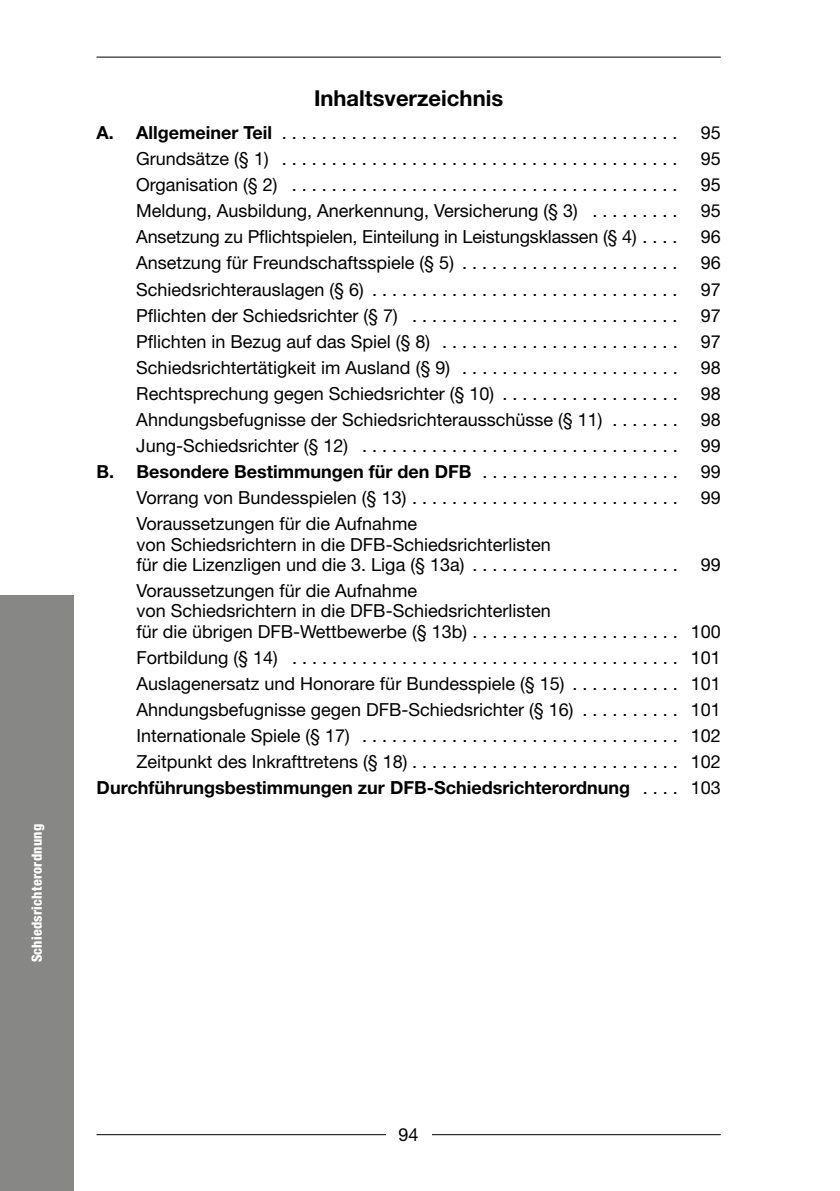
<style>
.page{position:relative;width:840px;height:1191px;background:#fff}
.page>*{position:absolute;margin:0;border:0;box-sizing:border-box;transform-origin:0 0}
.t1{font:700 22px "Helvetica Neue LT Std";color:#000}
.t2{font:18px/26px "Helvetica Neue LT Std";color:#000}
.t3{font:700 18px "Helvetica Neue LT Std";color:#000}
.t4{font:800 condensed 14px "Helvetica Neue LT Std";letter-spacing:.02em;color:#fff}
.s1{font-weight:700}
.s2{font-weight:400}
</style>
<div class="page">
<hr style="left:96px;top:57px;width:624px;height:1px;background:#000">
<hr style="left:96px;top:1134px;width:624px;height:1px;background:#000">
<div style="left:386px;top:1117px;width:45px;height:34px;background:#fff"></div>
<div style="left:0;top:595px;width:74px;height:596px;background:#878786"></div>
<p class="t4" style="left:28px;top:962px;width:140px;rotate:-90deg">Schiedsrichterordnung</p>
<p class="t1" style="left:314px;top:85px;width:191px">Inhaltsverzeichnis</p>
<p class="t2" style="left:96px;top:119px;width:582px"><span class="s1">A. Allgemeiner Teil</span> . . . . . . . . . . . . . . . . . . . . . . . . . . . . . . . . . . . . . . . .</p>
<p class="t2" style="left:700px;top:119px;width:22px">95</p>
<p class="t2" style="left:136px;top:145px;width:542px">Grundsätze (§ 1) . . . . . . . . . . . . . . . . . . . . . . . . . . . . . . . . . . . . . . . .</p>
<p class="t2" style="left:700px;top:145px;width:22px">95</p>
<p class="t2" style="left:136px;top:172px;width:542px">Organisation (§ 2) . . . . . . . . . . . . . . . . . . . . . . . . . . . . . . . . . . . . . . .</p>
<p class="t2" style="left:700px;top:172px;width:22px">95</p>
<p class="t2" style="left:136px;top:198px;width:542px">Meldung, Ausbildung, Anerkennung, Versicherung (§ 3) . . . . . . . . .</p>
<p class="t2" style="left:700px;top:198px;width:22px">95</p>
<p class="t2" style="left:136px;top:224px;width:542px">Ansetzung zu Pflichtspielen, Einteilung in Leistungsklassen (§ 4) . . . .</p>
<p class="t2" style="left:700px;top:224px;width:22px">96</p>
<p class="t2" style="left:136px;top:250px;width:542px">Ansetzung für Freundschaftsspiele (§ 5) . . . . . . . . . . . . . . . . . . . . . .</p>
<p class="t2" style="left:700px;top:250px;width:22px">96</p>
<p class="t2" style="left:136px;top:276px;width:542px">Schiedsrichterauslagen (§ 6) . . . . . . . . . . . . . . . . . . . . . . . . . . . . . . .</p>
<p class="t2" style="left:700px;top:276px;width:22px">97</p>
<p class="t2" style="left:136px;top:302px;width:542px">Pflichten der Schiedsrichter (§ 7) . . . . . . . . . . . . . . . . . . . . . . . . . . .</p>
<p class="t2" style="left:700px;top:302px;width:22px">97</p>
<p class="t2" style="left:136px;top:328px;width:542px">Pflichten in Bezug auf das Spiel (§ 8) . . . . . . . . . . . . . . . . . . . . . . . .</p>
<p class="t2" style="left:700px;top:328px;width:22px">97</p>
<p class="t2" style="left:136px;top:354px;width:542px">Schiedsrichtertätigkeit im Ausland (§ 9) . . . . . . . . . . . . . . . . . . . . . .</p>
<p class="t2" style="left:700px;top:354px;width:22px">98</p>
<p class="t2" style="left:136px;top:380px;width:542px">Rechtsprechung gegen Schiedsrichter (§ 10) . . . . . . . . . . . . . . . . . .</p>
<p class="t2" style="left:700px;top:380px;width:22px">98</p>
<p class="t2" style="left:136px;top:406px;width:539px">Ahndungsbefugnisse der Schiedsrichterausschüsse (§ 11) . . . . . . .</p>
<p class="t2" style="left:700px;top:406px;width:22px">98</p>
<p class="t2" style="left:136px;top:432px;width:542px">Jung-Schiedsrichter (§ 12) . . . . . . . . . . . . . . . . . . . . . . . . . . . . . . . .</p>
<p class="t2" style="left:700px;top:432px;width:22px">99</p>
<p class="t3" style="left:97px;top:460px;width:582px">B. Besondere Bestimmungen für den DFB <span class="s2">. . . . . . . . . . . . . . . . . . . .</span></p>
<p class="t2" style="left:700px;top:458px;width:22px">99</p>
<p class="t2" style="left:136px;top:484px;width:542px">Vorrang von Bundesspielen (§ 13) . . . . . . . . . . . . . . . . . . . . . . . . . . .</p>
<p class="t2" style="left:700px;top:484px;width:22px">99</p>
<p class="t2" style="left:136px;top:513px;width:542px;line-height:20.4px">Voraussetzungen für die Aufnahme<br>von Schiedsrichtern in die DFB-Schiedsrichterlisten<br>für die Lizenzligen und die 3. Liga (§ 13a) . . . . . . . . . . . . . . . . . . . . .</p>
<p class="t2" style="left:700px;top:551px;width:22px">99</p>
<p class="t2" style="left:136px;top:580px;width:585px;line-height:20.4px">Voraussetzungen für die Aufnahme<br>von Schiedsrichtern in die DFB-Schiedsrichterlisten<br>für die übrigen DFB-Wettbewerbe (§ 13b) . . . . . . . . . . . . . . . . . . . . . 100</p>
<p class="t2" style="left:97px;top:644px;width:625px;text-align:right">Fortbildung (§ 14) . . . . . . . . . . . . . . . . . . . . . . . . . . . . . . . . . . . . . . . 101<br>Auslagenersatz und Honorare für Bundesspiele (§ 15) . . . . . . . . . . . 101<br>Ahndungsbefugnisse gegen DFB-Schiedsrichter (§ 16) . . . . . . . . . . 101<br>Internationale Spiele (§ 17) . . . . . . . . . . . . . . . . . . . . . . . . . . . . . . . . 102<br>Zeitpunkt des Inkrafttretens (§ 18) . . . . . . . . . . . . . . . . . . . . . . . . . . . 102<br><span class="s1">Durchführungsbestimmungen zur DFB-Schiedsrichterordnung</span> . . . . 103</p>
<p class="t2" style="left:398px;top:1121px;width:22px">94</p>
</div>
